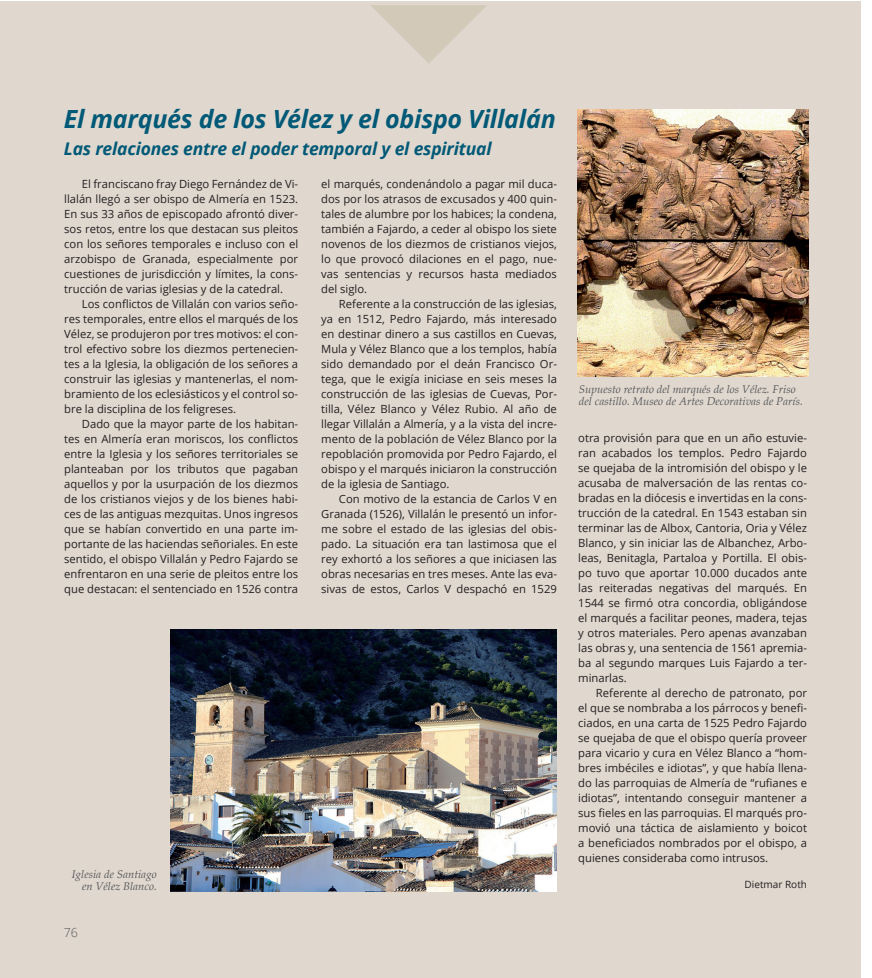
<style>
.page{position:relative;width:872px;height:978px;background:#fff}
.page>*{position:absolute;margin:0;border:0;box-sizing:border-box;transform-origin:0 0}
.t1{font:italic 700 25px "Open Sans";letter-spacing:-.01em;color:#005976}
.t2{font:italic 700 17.5px "Open Sans";letter-spacing:-.01em;color:#005976}
.t3{font:300 12.5px "Open Sans";color:#57585a}
.t4{font:11.25px/15px "Open Sans";color:#231f20;text-align:justify}
.t5{font:italic 11.25px/12.5px "Palatino";color:#57585a;text-align:right}
.t6{font:10px "Open Sans";color:#231f20}
</style>
<div class="page">
<div style="left:1px;top:1px;width:860px;height:977px;background:#e0d8cf"></div>
<svg style="left:371px;top:5px;width:116px;height:58px"></svg>
<img style="left:171px;top:629px;width:385px;height:263px">
<img style="left:578px;top:110px;width:230px;height:266px">
<h1 class="t1" style="left:64px;top:102px;width:493px">El marqués de los Vélez y el obispo Villalán</h1>
<h2 class="t2" style="left:64px;top:136px;width:429px">Las relaciones entre el poder temporal y el espiritual</h2>
<p class="t4" style="left:64px;top:176px;width:235px;text-indent:18px">El franciscano fray Diego Fernández de Vi&shy;llalán llegó a ser obispo de Almería en 1523.<br>En sus 33 años de episcopado afrontó diver&shy;sos retos, entre los que destacan sus pleitos con los señores temporales e incluso con el arzobispo de Granada, especialmente por cuestiones de jurisdicción y límites, la cons&shy;trucción de varias iglesias y de la catedral.</p>
<p class="t4" style="left:64px;top:296px;width:235px;text-indent:18px">Los conflictos de Villalán con varios seño&shy;res temporales, entre ellos el marqués de los Vélez, se produjeron por tres motivos: el con&shy;trol efectivo sobre los diezmos pertenecien&shy;tes a la Iglesia, la obligación de los señores a construir las iglesias y mantenerlas, el nom&shy;bramiento de los eclesiásticos y el control so&shy;bre la disciplina de los feligreses.</p>
<p class="t4" style="left:64px;top:416px;width:235px;text-indent:18px">Dado que la mayor parte de los habitan&shy;tes en Almería eran moriscos, los conflictos entre la Iglesia y los señores territoriales se planteaban por los tributos que pagaban aquellos y por la usurpación de los diezmos de los cristianos viejos y de los bienes habi&shy;ces de las antiguas mezquitas. Unos ingresos que se habían convertido en una parte im&shy;portante de las haciendas señoriales. En este sentido, el obispo Villalán y Pedro Fajardo se enfrentaron en una serie de pleitos entre los que destacan: el sentenciado en 1526 contra</p>
<p class="t4" style="left:321px;top:176px;width:237px">el marqués, condenándolo a pagar mil duca&shy;dos por los atrasos de excusados y 400 quin&shy;tales de alumbre por los habices; la condena, también a Fajardo, a ceder al obispo los siete novenos de los diezmos de cristianos viejos, lo que provocó dilaciones en el pago, nue&shy;vas sentencias y recursos hasta mediados del siglo.</p>
<p class="t4" style="left:321px;top:296px;width:237px;text-indent:18px">Referente a la construcción de las iglesias, ya en 1512, Pedro Fajardo, más interesado en destinar dinero a sus castillos en Cuevas, Mula y Vélez Blanco que a los templos, había sido demandado por el deán Francisco Or&shy;tega, que le exigía iniciase en seis meses la construcción de las iglesias de Cuevas, Por&shy;tilla, Vélez Blanco y Vélez Rubio. Al año de llegar Villalán a Almería, y a la vista del incre&shy;mento de la población de Vélez Blanco por la repoblación promovida por Pedro Fajardo, el obispo y el marqués iniciaron la construcción de la iglesia de Santiago.</p>
<p class="t4" style="left:321px;top:491px;width:237px;text-indent:18px">Con motivo de la estancia de Carlos V en Granada (1526), Villalán le presentó un infor&shy;me sobre el estado de las iglesias del obis&shy;pado. La situación era tan lastimosa que el rey exhortó a los señores a que iniciasen las obras necesarias en tres meses. Ante las eva&shy;sivas de estos, Carlos V despachó en 1529</p>
<p class="t5" style="left:72px;top:868px;width:86px">Iglesia de Santiago en Vélez Blanco.</p>
<p class="t3" style="left:64px;top:924px;width:16px">76</p>
<p class="t5" style="left:579px;top:383px;width:225px;text-align:left">Supuesto retrato del marqués de los Vélez. Friso del castillo. Museo de Artes Decorativas de París.</p>
<p class="t4" style="left:578px;top:430px;width:230px">otra provisión para que en un año estuvie&shy;ran acabados los templos. Pedro Fajardo se quejaba de la intromisión del obispo y le acusaba de malversación de las rentas co&shy;bradas en la diócesis e invertidas en la cons&shy;trucción de la catedral. En 1543 estaban sin terminar las de Albox, Cantoria, Oria y Vélez Blanco, y sin iniciar las de Albanchez, Arbo&shy;leas, Benitagla, Partaloa y Portilla. El obis&shy;po tuvo que aportar 10.000 ducados ante las reiteradas negativas del marqués. En 1544 se firmó otra concordia, obligándose el marqués a facilitar peones, madera, tejas y otros materiales. Pero apenas avanzaban las obras y, una sentencia de 1561 apremia&shy;ba al segundo marques Luis Fajardo a ter&shy;minarlas.</p>
<p class="t4" style="left:578px;top:685px;width:230px;text-indent:18px">Referente al derecho de patronato, por el que se nombraba a los párrocos y benefi&shy;ciados, en una carta de 1525 Pedro Fajardo se quejaba de que el obispo quería proveer para vicario y cura en Vélez Blanco a “hom&shy;bres imbéciles e idiotas”, y que había llena&shy;do las parroquias de Almería de “rufianes e idiotas”, intentando conseguir mantener a sus fieles en las parroquias. El marqués pro&shy;movió una táctica de aislamiento y boicot a beneficiados nombrados por el obispo, a quienes consideraba como intrusos.</p>
<p class="t6" style="left:744px;top:877px;width:64px">Dietmar Roth</p>
</div>
